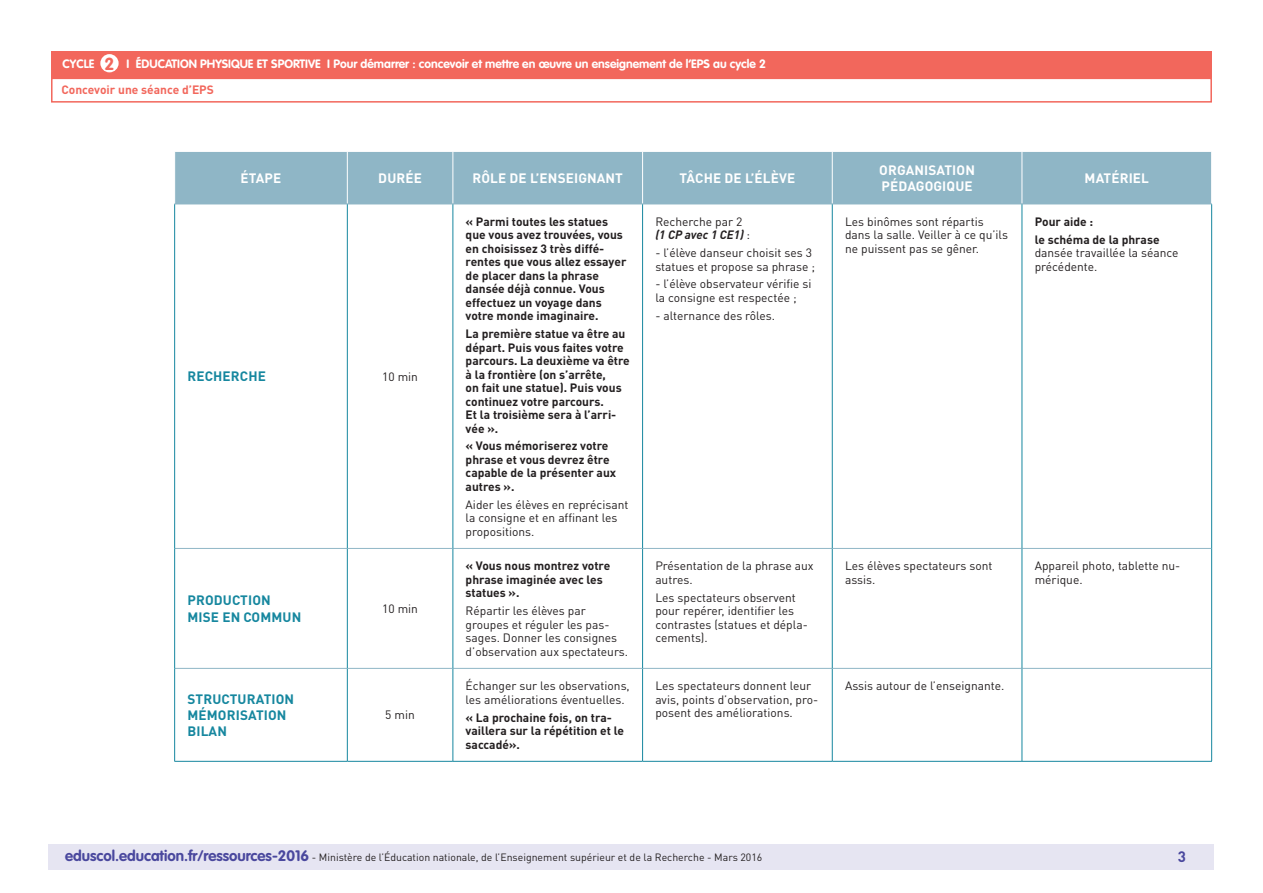
<style>
.page{position:relative;width:1263px;height:893px;background:#fff}
.page>*{position:absolute;margin:0;border:0;box-sizing:border-box;transform-origin:0 0}
.t1{font:700 17.25px "VAG Rounded Std";color:#f2675c}
.t2{font:700 15px "DIN Pro";color:#4a489e}
.Titre_têtière_tablea{font:700 13.5px/16.2px "DIN Pro";letter-spacing:.01em;color:#fff}
.Titre_têtière_tablea-2{font:700 13.5px/16.2px "DIN Pro";letter-spacing:.01em;color:#16879f}
.Texte_courant_tablea{font:12px/13.5px "DIN Pro";color:#231f20}
.Texte_courant_tablea-2{font:700 12px/13.5px "DIN Pro";color:#231f20}
.t3{font:700 12px "VAG Rounded Std";color:#fff}
.t4{font:700 12px "DIN Pro";color:#f2675c}
.t5{font:10.5px "DIN Pro";color:#231f20}
.s1{font-weight:700;font-style:italic}
.s2{font-weight:700}
.s3{font-family:"VAG Rounded Std";font-weight:700;font-size:15px;color:#4a489e}
</style>
<div class="page">
<div style="left:49px;top:844px;width:1165px;height:26px;background:#e6e5f2"></div>
<div style="left:51px;top:51px;width:1161px;height:27px;background:#f2675c"></div>
<div style="left:100px;top:54px;width:19px;height:18px;background:#fff;border-radius:50%"></div>
<div style="left:51px;top:78px;width:1161px;height:25px;border:2px solid #f2675c"></div>
<div style="left:175px;top:152px;width:1036px;height:52px;background:#8fb6c6"></div>
<hr style="left:347px;top:152px;width:1px;height:52px;background:#fff">
<hr style="left:453px;top:152px;width:1px;height:52px;background:#fff">
<hr style="left:642px;top:152px;width:1px;height:52px;background:#fff">
<hr style="left:832px;top:152px;width:1px;height:52px;background:#fff">
<hr style="left:1022px;top:152px;width:1px;height:52px;background:#fff">
<hr style="left:174px;top:204px;width:173px;height:1px;background:#8fb6c6">
<hr style="left:347px;top:204px;width:106px;height:1px;background:#8fb6c6">
<hr style="left:453px;top:204px;width:190px;height:1px;background:#8fb6c6">
<hr style="left:643px;top:204px;width:189px;height:1px;background:#8fb6c6">
<hr style="left:832px;top:204px;width:190px;height:1px;background:#8fb6c6">
<hr style="left:1022px;top:204px;width:190px;height:1px;background:#8fb6c6">
<hr style="left:175px;top:548px;width:172px;height:1px;background:#8fb6c6">
<hr style="left:347px;top:548px;width:106px;height:1px;background:#8fb6c6">
<hr style="left:453px;top:548px;width:190px;height:1px;background:#8fb6c6">
<hr style="left:643px;top:548px;width:189px;height:1px;background:#8fb6c6">
<hr style="left:832px;top:548px;width:190px;height:1px;background:#8fb6c6">
<hr style="left:1022px;top:548px;width:189px;height:1px;background:#8fb6c6">
<hr style="left:175px;top:668px;width:172px;height:1px;background:#8fb6c6">
<hr style="left:347px;top:668px;width:106px;height:1px;background:#8fb6c6">
<hr style="left:453px;top:668px;width:190px;height:1px;background:#8fb6c6">
<hr style="left:643px;top:668px;width:189px;height:1px;background:#8fb6c6">
<hr style="left:832px;top:668px;width:190px;height:1px;background:#8fb6c6">
<hr style="left:1022px;top:668px;width:189px;height:1px;background:#8fb6c6">
<hr style="left:174px;top:204px;width:1px;height:344px;background:#16879f">
<hr style="left:347px;top:204px;width:1px;height:344px;background:#16879f">
<hr style="left:453px;top:204px;width:1px;height:344px;background:#16879f">
<hr style="left:642px;top:204px;width:1px;height:344px;background:#16879f">
<hr style="left:832px;top:204px;width:1px;height:344px;background:#16879f">
<hr style="left:1022px;top:204px;width:1px;height:344px;background:#16879f">
<hr style="left:1211px;top:204px;width:1px;height:344px;background:#16879f">
<hr style="left:174px;top:548px;width:1px;height:120px;background:#16879f">
<hr style="left:347px;top:549px;width:1px;height:119px;background:#16879f">
<hr style="left:453px;top:549px;width:1px;height:119px;background:#16879f">
<hr style="left:642px;top:549px;width:1px;height:119px;background:#16879f">
<hr style="left:832px;top:549px;width:1px;height:119px;background:#16879f">
<hr style="left:1022px;top:549px;width:1px;height:119px;background:#16879f">
<hr style="left:1211px;top:548px;width:1px;height:120px;background:#16879f">
<hr style="left:174px;top:668px;width:1px;height:93px;background:#16879f">
<hr style="left:347px;top:669px;width:1px;height:92px;background:#16879f">
<hr style="left:453px;top:669px;width:1px;height:92px;background:#16879f">
<hr style="left:642px;top:669px;width:1px;height:92px;background:#16879f">
<hr style="left:832px;top:669px;width:1px;height:92px;background:#16879f">
<hr style="left:1022px;top:669px;width:1px;height:92px;background:#16879f">
<hr style="left:1211px;top:668px;width:1px;height:93px;background:#16879f">
<hr style="left:174px;top:761px;width:173px;height:1px;background:#16879f">
<hr style="left:347px;top:761px;width:106px;height:1px;background:#16879f">
<hr style="left:453px;top:761px;width:190px;height:1px;background:#16879f">
<hr style="left:643px;top:761px;width:189px;height:1px;background:#16879f">
<hr style="left:832px;top:761px;width:190px;height:1px;background:#16879f">
<hr style="left:1022px;top:761px;width:190px;height:1px;background:#16879f">
<p class="t3" style="left:63px;top:57px;width:33px">CYCLE</p>
<p class="t3" style="left:127px;top:57px;width:641px">I ÉDUCATION PHYSIQUE ET SPORTIVE I Pour démarrer : concevoir et mettre en œuvre un enseignement de l’EPS au cycle 2</p>
<h1 class="t1" style="left:105px;top:53px;width:11px">2</h1>
<p class="t4" style="left:61px;top:82px;width:154px">Concevoir une séance d’EPS</p>
<p class="Titre_têtière_tablea" style="left:241px;top:170px;width:42px">ÉTAPE</p>
<p class="Titre_têtière_tablea" style="left:378px;top:170px;width:45px">DURÉE</p>
<p class="Titre_têtière_tablea" style="left:472px;top:170px;width:152px">RÔLE DE L’ENSEIGNANT</p>
<p class="Titre_têtière_tablea" style="left:680px;top:170px;width:117px">TÂCHE DE L’ÉLÈVE</p>
<p class="Titre_têtière_tablea" style="left:879px;top:161px;width:97px">ORGANISATION<br>PÉDAGOGIQUE</p>
<p class="Titre_têtière_tablea" style="left:1084px;top:170px;width:66px">MATÉRIEL</p>
<p class="Titre_têtière_tablea-2" style="left:187px;top:368px;width:80px">RECHERCHE</p>
<p class="Texte_courant_tablea" style="left:382px;top:369px;width:37px">10 min</p>
<p class="Titre_têtière_tablea-2" style="left:187px;top:592px;width:115px">PRODUCTION<br>MISE EN COMMUN</p>
<p class="Texte_courant_tablea" style="left:382px;top:601px;width:37px">10 min</p>
<p class="Titre_têtière_tablea-2" style="left:187px;top:690px;width:108px">STRUCTURATION<br>MÉMORISATION<br>BILAN</p>
<p class="Texte_courant_tablea" style="left:385px;top:708px;width:31px">5 min</p>
<p class="Texte_courant_tablea-2" style="left:466px;top:214px;width:162px">« Parmi toutes les statues que vous avez trouvées, vous en choisissez 3 très diffé&shy;rentes que vous allez essayer de placer dans la phrase dansée déjà connue. Vous effectuez un voyage dans votre monde imaginaire.</p>
<p class="Texte_courant_tablea-2" style="left:466px;top:327px;width:166px">La première statue va être au départ. Puis vous faites votre parcours. La deuxième va être à la frontière (on s’arrête,<br>on fait une statue). Puis vous continuez votre parcours.<br>Et la troisième sera à l’arri&shy;vée ».</p>
<p class="Texte_courant_tablea-2" style="left:466px;top:439px;width:152px">« Vous mémoriserez votre phrase et vous devrez être capable de la présenter aux autres ».</p>
<p class="Texte_courant_tablea" style="left:466px;top:497px;width:164px">Aider les élèves en reprécisant la consigne et en affinant les propositions.</p>
<p class="Texte_courant_tablea-2" style="left:466px;top:559px;width:146px">« Vous nous montrez votre phrase imaginée avec les statues ».</p>
<p class="Texte_courant_tablea" style="left:466px;top:603px;width:164px">Répartir les élèves par groupes et réguler les pas&shy;sages. Donner les consignes d’observation aux spectateurs.</p>
<p class="Texte_courant_tablea" style="left:466px;top:679px;width:166px">Échanger sur les observations, les améliorations éventuelles.</p>
<p class="Texte_courant_tablea-2" style="left:466px;top:710px;width:160px">« La prochaine fois, on tra&shy;vaillera sur la répétition et le saccadé».</p>
<p class="Texte_courant_tablea" style="left:655px;top:214px;width:96px">Recherche par 2 <span class="s1">(1 CP avec 1 CE1)</span> :</p>
<p class="Texte_courant_tablea" style="left:655px;top:246px;width:161px">- l’élève danseur choisit ses 3 statues et propose sa phrase ;</p>
<p class="Texte_courant_tablea" style="left:655px;top:277px;width:158px">- l’élève observateur vérifie si la consigne est respectée ;</p>
<p class="Texte_courant_tablea" style="left:655px;top:308px;width:121px">- alternance des rôles.</p>
<p class="Texte_courant_tablea" style="left:845px;top:214px;width:165px">Les binômes sont répartis dans la salle. Veiller à ce qu’ils ne puissent pas se gêner.</p>
<p class="Texte_courant_tablea-2" style="left:1035px;top:214px;width:60px">Pour aide :</p>
<p class="Texte_courant_tablea" style="left:1035px;top:232px;width:145px"><span class="s2">le schéma de la phrase </span>dansée travaillée la séance précédente.</p>
<p class="Texte_courant_tablea" style="left:655px;top:559px;width:160px">Présentation de la phrase aux autres.</p>
<p class="Texte_courant_tablea" style="left:655px;top:590px;width:154px">Les spectateurs observent pour repérer, identifier les contrastes (statues et dépla&shy;cements).</p>
<p class="Texte_courant_tablea" style="left:845px;top:559px;width:149px">Les élèves spectateurs sont assis.</p>
<p class="Texte_courant_tablea" style="left:1035px;top:559px;width:147px">Appareil photo, tablette nu&shy;mérique.</p>
<p class="Texte_courant_tablea" style="left:655px;top:679px;width:164px">Les spectateurs donnent leur avis, points d’observation, pro&shy;posent des améliorations.</p>
<p class="Texte_courant_tablea" style="left:845px;top:679px;width:161px">Assis autour de l’enseignante.</p>
<p class="t5" style="left:65px;top:850px;width:699px"><span class="s3">eduscol.education.fr/ressources-2016</span> - Ministère de l’Éducation nationale, de l’Enseignement supérieur et de la Recherche - Mars 2016</p>
<p class="t2" style="left:1178px;top:846px;width:10px">3</p>
</div>
